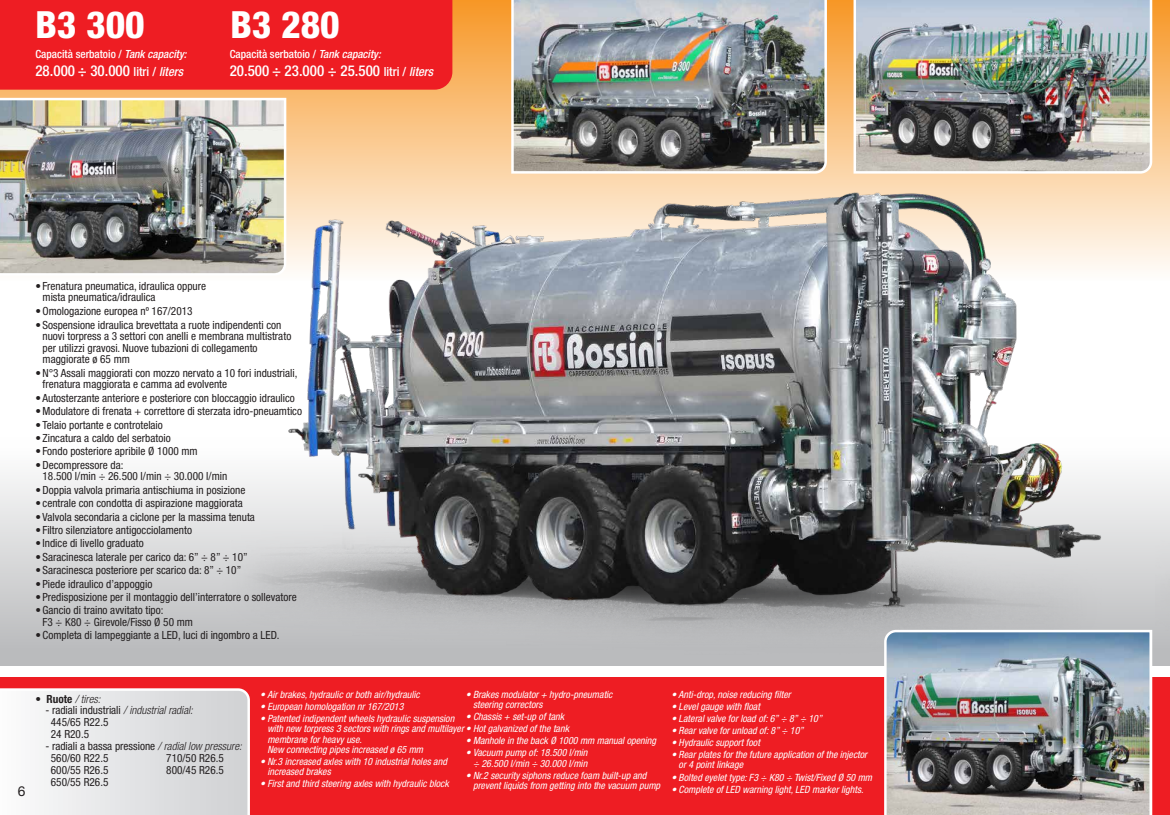
<style>
.page{position:relative;width:1170px;height:815px;background:#fff}
.page>*{position:absolute;margin:0;border:0;box-sizing:border-box;transform-origin:0 0}
.t1{font:800 condensed 37.5px "Helvetica Neue LT Pro";color:#fff}
.t2{font:500 condensed 15px "Helvetica Neue LT Pro";color:#fff}
.t3{font:13.75px "Helvetica Neue LT Pro";color:#231f20}
.t4{font:condensed 11.25px/11.6px "Helvetica Neue LT Pro";color:#231f20}
.t5{font:500 condensed 11.25px "Helvetica Neue LT Pro";color:#fff}
.t6{font:italic 300 condensed 11.25px "Helvetica Neue LT Pro";color:#231f20}
.t7{font:italic condensed 10px/10.2px "Helvetica Neue LT Pro";color:#fff}
.s1{font-style:italic}
.s2{font-size:12.5px}
.s3{font-style:italic;font-size:12.5px}
.s4{font-weight:700;font-style:normal}
.s5{font-weight:300;font-style:italic}
</style>
<div class="page">
<div style="left:0;top:678px;width:1169px;height:137px;background:#ee1d23"></div>
<div style="left:0;top:437px;width:1169px;height:229px;background:linear-gradient(to bottom,#fff,#b5b7b9)"></div>
<svg style="left:0;top:688px;width:250px;height:127px;background:#e6e6e7"></svg>
<div style="left:0;top:0;width:452px;height:90px;background:#ee1d23"></div>
<img style="left:1161px;top:7px;width:8px;height:671px">
<img style="left:213px;top:2px;width:948px;height:712px">
<img style="left:882px;top:629px;width:271px;height:186px">
<img style="left:0;top:97px;width:287px;height:180px">
<img style="left:852px;top:0;width:301px;height:175px">
<img style="left:510px;top:0;width:318px;height:175px">
<p class="t1" style="left:35px;top:2px;width:111px">B3 300</p>
<p class="t1" style="left:230px;top:2px;width:111px">B3 280</p>
<p class="t5" style="left:35px;top:47px;width:152px">Capacità serbatoio / <span class="s1">Tank capacity:</span></p>
<p class="t2" style="left:35px;top:62px;width:149px">28.000 ÷ 30.000 <span class="s2">litri /</span> <span class="s3">liters</span></p>
<p class="t5" style="left:230px;top:47px;width:152px">Capacità serbatoio / <span class="s1">Tank capacity:</span></p>
<p class="t2" style="left:230px;top:62px;width:205px">20.500 ÷ 23.000 ÷ 25.500 <span class="s2">litri /</span> <span class="s3">liters</span></p>
<p class="t4" style="left:43px;top:280px;width:165px;text-indent:-7px">• Frenatura pneumatica, idraulica oppure mista pneumatica/idraulica</p>
<p class="t4" style="left:35px;top:305px;width:159px">•Omologazione europea nº 167/2013</p>
<p class="t4" style="left:43px;top:319px;width:250px;text-indent:-7px">• Sospensione idraulica brevettata a ruote indipendenti con nuovi torpress a 3 settori con anelli e membrana multistrato per utilizzi gravosi. Nuove tubazioni di collegamento maggiorate ø 65 mm</p>
<p class="t4" style="left:43px;top:367px;width:256px;text-indent:-7px">•N°3 Assali maggiorati con mozzo nervato a 10 fori industriali, frenatura maggiorata e camma ad evolvente</p>
<p class="t4" style="left:35px;top:392px;width:261px">• Autosterzante anteriore e posteriore con bloccaggio idraulico</p>
<p class="t4" style="left:35px;top:405px;width:268px">•Modulatore di frenata + correttore di sterzata idro-pneuamtico</p>
<p class="t4" style="left:35px;top:419px;width:129px">• Telaio portante e controtelaio</p>
<p class="t4" style="left:35px;top:432px;width:137px">• Zincatura a caldo del serbatoio</p>
<p class="t4" style="left:35px;top:446px;width:164px">• Fondo posteriore apribile Ø 1000 mm</p>
<p class="t4" style="left:43px;top:459px;width:186px;text-indent:-7px">•Decompressore da:<br>18.500 l/min ÷ 26.500 l/min ÷ 30.000 l/min</p>
<p class="t4" style="left:35px;top:484px;width:211px">•Doppia valvola primaria antischiuma in posizione</p>
<p class="t4" style="left:35px;top:497px;width:209px">• centrale con condotta di aspirazione maggiorata</p>
<p class="t4" style="left:35px;top:511px;width:221px">• Valvola secondaria a ciclone per la massima tenuta</p>
<p class="t4" style="left:35px;top:524px;width:158px">• Filtro silenziatore antigocciolamento</p>
<p class="t4" style="left:35px;top:538px;width:110px">• Indice di livello graduato</p>
<p class="t4" style="left:35px;top:551px;width:214px">• Saracinesca laterale per carico da: 6” ÷ 8” ÷ 10”</p>
<p class="t4" style="left:35px;top:564px;width:207px">• Saracinesca posteriore per scarico da: 8” ÷ 10”</p>
<p class="t4" style="left:35px;top:578px;width:118px">• Piede idraulico d’appoggio</p>
<p class="t4" style="left:35px;top:591px;width:263px">• Predisposizione per il montaggio dell’interratore o sollevatore</p>
<p class="t4" style="left:43px;top:605px;width:152px;text-indent:-7px">•Gancio di traino avvitato tipo:<br>F3 ÷ K80 ÷ Girevole/Fisso Ø 50 mm</p>
<p class="t4" style="left:35px;top:630px;width:246px">• Completa di lampeggiante a LED, luci di ingombro a LED.</p>
<p class="t3" style="left:18px;top:783px;width:9px">6</p>
<p class="t6" style="left:35px;top:692px;width:67px"><span class="s4">• Ruote</span> / tires:</p>
<p class="t4" style="left:45px;top:705px;width:149px">- radiali industriali <span class="s5">/ industrial radial:</span></p>
<p class="t4" style="left:51px;top:716px;width:59px">445/65 R22.5</p>
<p class="t4" style="left:51px;top:728px;width:40px">24 R20.5</p>
<p class="t4" style="left:45px;top:740px;width:198px">- radiali a bassa pressione <span class="s5">/ radial low pressure:</span></p>
<p class="t4" style="left:51px;top:752px;width:59px">560/60 R22.5</p>
<p class="t4" style="left:51px;top:764px;width:59px">600/55 R26.5</p>
<p class="t4" style="left:51px;top:776px;width:59px">650/55 R26.5</p>
<p class="t4" style="left:166px;top:752px;width:59px">710/50 R26.5</p>
<p class="t4" style="left:166px;top:764px;width:59px">800/45 R26.5</p>
<p class="t7" style="left:260px;top:690px;width:161px">• Air brakes, hydraulic or both air/hydraulic</p>
<p class="t7" style="left:260px;top:702px;width:145px">• European homologation nr 167/2013</p>
<p class="t7" style="left:267px;top:714px;width:303px;text-indent:-7px">• Patented indipendent wheels hydraulic suspension<br>with new torpress 3 sectors with rings and multilayer • Hot galvanized of the tank membrane for heavy use.<br>New connecting pipes increased ø 65 mm</p>
<p class="t7" style="left:267px;top:756px;width:181px;text-indent:-7px">• Nr.3 increased axles with 10 industrial holes and increased brakes</p>
<p class="t7" style="left:260px;top:779px;width:190px">• First and third steering axles with hydraulic block</p>
<p class="t7" style="left:473px;top:690px;width:141px;text-indent:-7px">• Brakes modulator + hydro-pneumatic steering correctors</p>
<p class="t7" style="left:466px;top:712px;width:100px">• Chassis + set-up of tank</p>
<p class="t7" style="left:466px;top:736px;width:192px">• Manhole in the back Ø 1000 mm manual opening</p>
<p class="t7" style="left:466px;top:748px;width:123px;text-align:right">• Vacuum pump of: 18.500 l/min ÷ 26.500 l/min ÷ 30.000 l/min</p>
<p class="t7" style="left:473px;top:770px;width:189px;text-indent:-7px">• Nr.2 security siphons reduce foam built-up and prevent liquids from getting into the vacuum pump</p>
<p class="t7" style="left:671px;top:690px;width:121px">• Anti-drop, noise reducing filter</p>
<p class="t7" style="left:671px;top:702px;width:90px">• Level gauge with float</p>
<p class="t7" style="left:671px;top:714px;width:152px">• Lateral valve for load of: 6” ÷ 8” ÷ 10”</p>
<p class="t7" style="left:671px;top:726px;width:133px">• Rear valve for unload of: 8” ÷ 10”</p>
<p class="t7" style="left:671px;top:738px;width:90px">• Hydraulic support foot</p>
<p class="t7" style="left:678px;top:750px;width:190px;text-indent:-7px">• Rear plates for the future application of the injector or 4 point linkage</p>
<p class="t7" style="left:671px;top:772px;width:202px">• Bolted eyelet type: F3 ÷ K80 ÷ Twist/Fixed Ø 50 mm</p>
<p class="t7" style="left:671px;top:784px;width:193px">• Complete of LED warning light, LED marker lights.</p>
</div>
